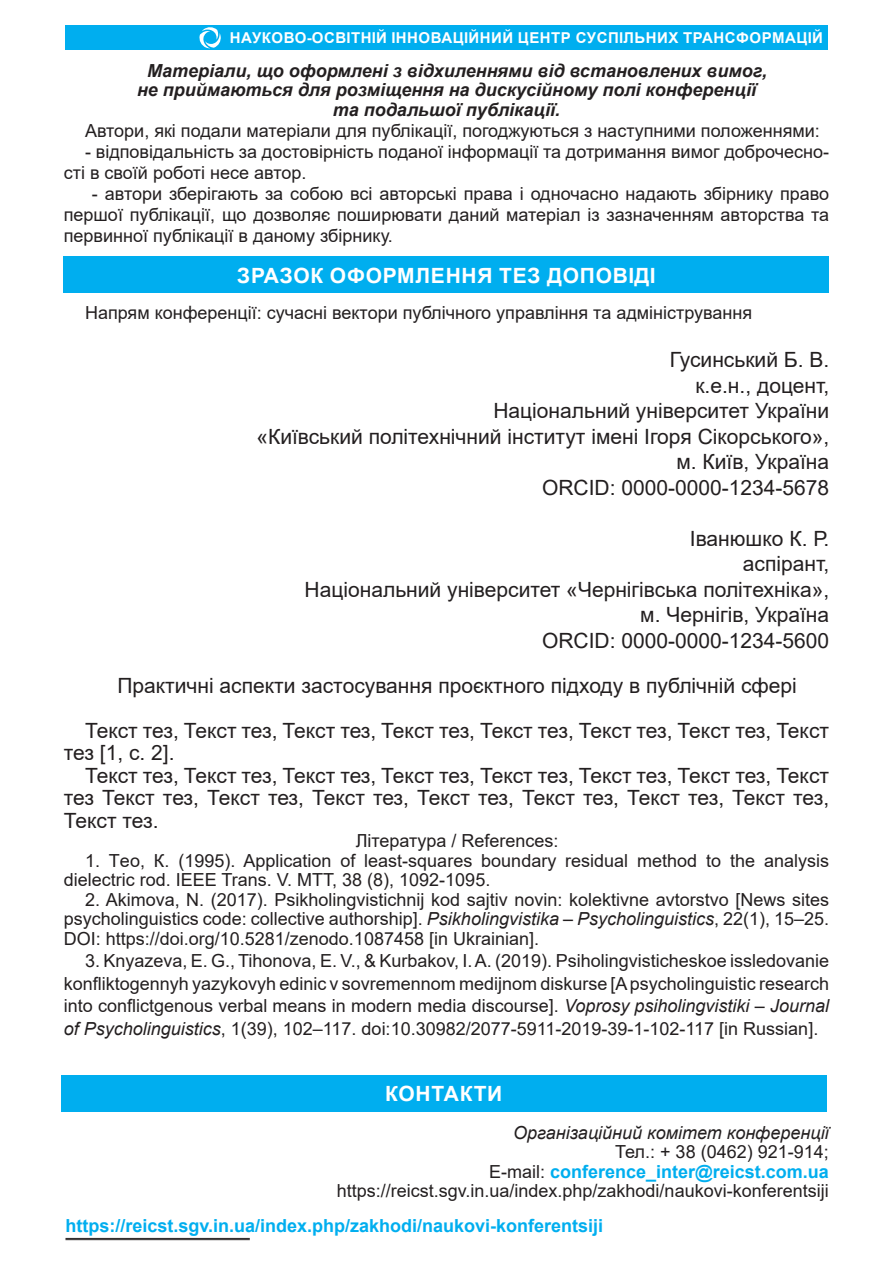
<style>
.page{position:relative;width:893px;height:1263px;background:#fff}
.page>*{position:absolute;margin:0;border:0;box-sizing:border-box;transform-origin:0 0}
.Основний_текст_статті_Укр{font:21px/22.5px "Arial";color:#231f20}
.Колонтитул{font:700 21px "Arial";letter-spacing:.035em;color:#fff}
.Основний_текст_статті_Укр-2{font:18px/21px "Arial";color:#231f20;text-align:justify}
.Основний_текст_статті_Укр-3{font:italic 700 18px "Arial";color:#231f20}
.Основний_текст_статті_Укр-4{font:700 18px "Arial";color:#00aeef}
.Основний_текст_статті_Укр-5{font:italic 18px "Arial";color:#231f20}
.t1{font:700 15px "Arial";letter-spacing:.035em;color:#fff}
.s1{font-style:italic}
.s2{font-weight:400;color:#231f20}
</style>
<div class="page">
<div style="left:65px;top:26px;width:762px;height:24px;background:#00aeef"></div>
<svg style="left:199px;top:27px;width:22px;height:21px"></svg>
<hr style="left:65px;top:1238px;width:185px;height:1px;background:#231f20">
<hr style="left:65px;top:1239px;width:185px;height:1px;background:#231f20">
<div style="left:64px;top:257px;width:765px;height:36px;background:#00aeef"></div>
<div style="left:61px;top:1075px;width:765px;height:37px;background:#00aeef"></div>
<p class="t1" style="left:230px;top:27px;width:594px">НАУКОВО-ОСВІТНІЙ ІННОВАЦІЙНИЙ ЦЕНТР СУСПІЛЬНИХ ТРАНСФОРМАЦІЙ</p>
<p class="Основний_текст_статті_Укр-3" style="left:147px;top:59px;width:622px">Матеріали, що оформлені з відхиленнями від встановлених вимог,</p>
<p class="Основний_текст_статті_Укр-3" style="left:137px;top:78px;width:620px">не приймаються для розміщення на дискусійному полі конференції</p>
<p class="Основний_текст_статті_Укр-3" style="left:333px;top:98px;width:229px">та подальшої публікації.</p>
<p class="Основний_текст_статті_Укр-2" style="left:85px;top:120px;width:736px">Автори, які подали матеріали для публікації, погоджуються з наступними положеннями:</p>
<p class="Основний_текст_статті_Укр-2" style="left:64px;top:141px;width:767px;text-indent:21px">- відповідальність за достовірність поданої інформації та дотримання вимог доброчесно&shy;сті в своїй роботі несе автор.</p>
<p class="Основний_текст_статті_Укр-2" style="left:64px;top:183px;width:767px;text-indent:28px">- автори зберігають за собою всі авторські права і одночасно надають збірнику право першої публікації, що дозволяє поширювати даний матеріал із зазначенням авторства та первинної публікації в даному збірнику.</p>
<p class="Колонтитул" style="left:237px;top:260px;width:420px">ЗРАЗОК ОФОРМЛЕННЯ ТЕЗ ДОПОВІДІ</p>
<p class="Основний_текст_статті_Укр-2" style="left:85px;top:302px;width:669px">Напрям конференції: сучасні вектори публічного управління та адміністрування</p>
<p class="Основний_текст_статті_Укр" style="left:670px;top:348px;width:161px">Гусинський Б. В.</p>
<p class="Основний_текст_статті_Укр" style="left:695px;top:374px;width:135px">к.е.н., доцент,</p>
<p class="Основний_текст_статті_Укр" style="left:493px;top:399px;width:337px">Національний університет України</p>
<p class="Основний_текст_статті_Укр" style="left:256px;top:425px;width:574px">«Київський політехнічний інститут імені Ігоря Сікорського»,</p>
<p class="Основний_текст_статті_Укр" style="left:676px;top:450px;width:154px">м. Київ, Україна</p>
<p class="Основний_текст_статті_Укр" style="left:542px;top:476px;width:289px">ORCID: 0000-0000-1234-5678</p>
<p class="Основний_текст_статті_Укр" style="left:690px;top:527px;width:141px">Іванюшко К. Р.</p>
<p class="Основний_текст_статті_Укр" style="left:743px;top:552px;width:88px">аспірант,</p>
<p class="Основний_текст_статті_Укр" style="left:305px;top:578px;width:526px">Національний університет «Чернігівська політехніка»,</p>
<p class="Основний_текст_статті_Укр" style="left:640px;top:603px;width:190px">м. Чернігів, Україна</p>
<p class="Основний_текст_статті_Укр" style="left:542px;top:629px;width:289px">ORCID: 0000-0000-1234-5600</p>
<p class="Основний_текст_статті_Укр" style="left:117px;top:674px;width:681px">Практичні аспекти застосування проєктного підходу в публічній сфері</p>
<p class="Основний_текст_статті_Укр" style="left:64px;top:719px;width:767px;text-indent:21px">Текст тез, Текст тез, Текст тез, Текст тез, Текст тез, Текст тез, Текст тез, Текст тез [1, с. 2].</p>
<p class="Основний_текст_статті_Укр" style="left:64px;top:764px;width:767px;text-align:justify;text-indent:21px">Текст тез, Текст тез, Текст тез, Текст тез, Текст тез, Текст тез, Текст тез, Текст тез Текст тез, Текст тез, Текст тез, Текст тез, Текст тез, Текст тез, Текст тез, Текст тез.</p>
<p class="Основний_текст_статті_Укр-2" style="left:356px;top:830px;width:204px">Література / References:</p>
<p class="Основний_текст_статті_Укр-2" style="left:64px;top:851px;width:767px;line-height:19.5px;text-indent:21px">1. Тeo, К. (1995). Application of least-squares boundary residual method to the analysis dielectric rod. IEEE Trans. V. MTT, 38 (8), 1092-1095.</p>
<p class="Основний_текст_статті_Укр-2" style="left:64px;top:890px;width:767px;line-height:19.5px;text-indent:21px">2. Akimova, N. (2017). Psikholingvistichnij kod sajtiv novin: kolektivne avtorstvo [News sites psycholinguistics code: collective authorship]. <span class="s1">Psikholingvistika – Psycholinguistics</span>, 22(1), 15–25.<br>DOI: https://doi.org/10.5281/zenodo.1087458 [in Ukrainian].</p>
<p class="Основний_текст_статті_Укр-2" style="left:64px;top:950px;width:767px;line-height:22.5px;text-indent:21px">3. Knyazeva, E. G., Tihonova, E. V., &amp; Kurbakov, I. A. (2019). Psiholingvisticheskoe issledovanie konfliktogennyh yazykovyh edinic v sovremennom medijnom diskurse [A psycholinguistic research into conflictgenous verbal means in modern media discourse]. <span class="s1">Voprosy psiholingvistiki – Journal of Psycholinguistics</span>, 1(39), 102–117. doi:10.30982/2077-5911-2019-39-1-102-117 [in Russian].</p>
<p class="Колонтитул" style="left:385px;top:1079px;width:119px">КОНТАКТИ</p>
<p class="Основний_текст_статті_Укр-5" style="left:513px;top:1120px;width:317px">Організаційний комітет конференції</p>
<p class="Основний_текст_статті_Укр-2" style="left:615px;top:1141px;width:215px">Тел.: + 38 (0462) 921-914;</p>
<p class="Основний_текст_статті_Укр-4" style="left:489px;top:1158px;width:341px"><span class="s2">E-mail:</span> conference_inter@reicst.com.ua</p>
<p class="Основний_текст_статті_Укр-2" style="left:337px;top:1180px;width:493px">https://reicst.sgv.in.ua/index.php/zakhodi/naukovi-konferentsiji</p>
<p class="Основний_текст_статті_Укр-4" style="left:65px;top:1213px;width:539px">https://reicst.sgv.in.ua/index.php/zakhodi/naukovi-konferentsiji</p>
</div>
